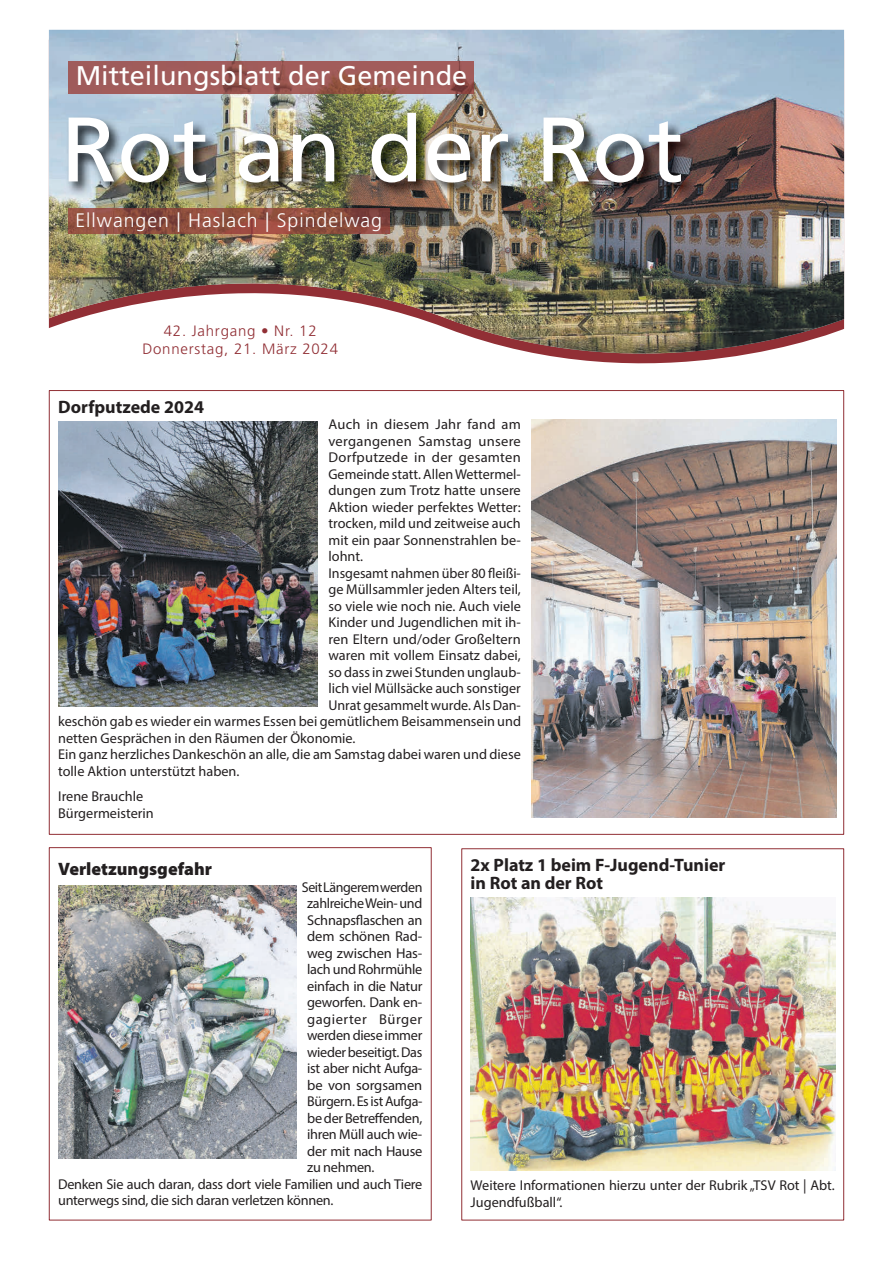
<style>
.page{position:relative;width:893px;height:1263px;background:#fff}
.page>*{position:absolute;margin:0;border:0;box-sizing:border-box;transform-origin:0 0}
.t1{font:91.5px "Frutiger LT Std";color:#fff}
.t2{font:27px "Frutiger LT Std";color:#fff}
.t3{font:300 19.5px "Frutiger LT Std";letter-spacing:.05em;color:#fff}
.t4{font:700 18px/18px "Myriad Pro";color:#231f20}
.t5{font:900 18px "Myriad Pro";color:#231f20}
.t6{font:300 15px/18px "Frutiger LT Std";letter-spacing:.05em;color:#912f35;text-align:center}
.t7{font:14.25px/16.5px "Myriad Pro";color:#231f20}
.t8{font:14.25px "Myriad Pro";letter-spacing:-.02em;color:#231f20}
.t9{font:14.25px "Myriad Pro";letter-spacing:-.025em;color:#231f20}
.t10{font:14.25px "Myriad Pro";letter-spacing:.02em;color:#231f20}
.t11{font:14.25px "Myriad Pro";letter-spacing:-.03em;color:#231f20}
.t12{font:14.25px "Myriad Pro";letter-spacing:.035em;color:#231f20}
</style>
<div class="page">
<svg style="left:49px;top:318px;width:693px;height:46px"></svg>
<img style="left:148px;top:353px;width:606px;height:2px">
<img style="left:49px;top:30px;width:795px;height:80px">
<img style="left:49px;top:110px;width:99px;height:208px">
<img style="left:646px;top:110px;width:198px;height:243px">
<img style="left:148px;top:197px;width:498px;height:156px">
<img style="left:68px;top:62px;width:406px;height:31px">
<img style="left:66px;top:110px;width:630px;height:87px">
<img style="left:68px;top:208px;width:322px;height:25px">
<img style="left:531px;top:420px;width:306px;height:397px">
<div style="left:49px;top:847px;width:383px;height:373px;border:1px solid #912f35"></div>
<img style="left:471px;top:898px;width:365px;height:272px">
<div style="left:461px;top:848px;width:383px;height:372px;border:1px solid #912f35"></div>
<img style="left:58px;top:885px;width:239px;height:273px">
<img style="left:58px;top:421px;width:260px;height:286px">
<h2 class="t2" style="left:76px;top:60px;width:393px">Mitteilungsblatt der Gemeinde</h2>
<h1 class="t1" style="left:61px;top:96px;width:624px">Rot an der Rot</h1>
<h3 class="t3" style="left:76px;top:209px;width:308px">Ellwangen | Haslach | Spindelwag</h3>
<p class="t6" style="left:142px;top:322px;width:197px">42. Jahrgang • Nr. 12<br>Donnerstag, 21. März 2024</p>
<p class="t4" style="left:58px;top:397px;width:147px">Dorfputzede 2024</p>
<p class="t7" style="left:328px;top:416px;width:194px">Auch in diesem Jahr fand am</p>
<p class="t10" style="left:328px;top:432px;width:194px">vergangenen Samstag unsere</p>
<p class="t7" style="left:328px;top:449px;width:194px">Dorfputzede in der gesamten</p>
<p class="t7" style="left:328px;top:466px;width:194px">Gemeinde statt. Allen Wettermel-</p>
<p class="t7" style="left:328px;top:482px;width:194px">dungen zum Trotz hatte unsere</p>
<p class="t7" style="left:328px;top:499px;width:194px">Aktion wieder perfektes Wetter:</p>
<p class="t7" style="left:328px;top:515px;width:194px">trocken, mild und zeitweise auch</p>
<p class="t7" style="left:328px;top:532px;width:194px">mit ein paar Sonnenstrahlen be-</p>
<p class="t7" style="left:328px;top:548px;width:36px">lohnt.</p>
<p class="t7" style="left:328px;top:565px;width:194px">Insgesamt nahmen über 80 fleißi-</p>
<p class="t7" style="left:328px;top:581px;width:194px">ge Müllsammler jeden Alters teil,</p>
<p class="t7" style="left:328px;top:598px;width:194px">so viele wie noch nie. Auch viele</p>
<p class="t7" style="left:328px;top:614px;width:194px">Kinder und Jugendlichen mit ih-</p>
<p class="t7" style="left:328px;top:631px;width:194px">ren Eltern und/oder Großeltern</p>
<p class="t7" style="left:328px;top:647px;width:194px">waren mit vollem Einsatz dabei,</p>
<p class="t7" style="left:328px;top:664px;width:194px">so dass in zwei Stunden unglaub-</p>
<p class="t7" style="left:328px;top:680px;width:194px">lich viel Müllsäcke auch sonstiger</p>
<p class="t7" style="left:328px;top:697px;width:194px">Unrat gesammelt wurde. Als Dan-</p>
<p class="t7" style="left:58px;top:713px;width:464px">keschön gab es wieder ein warmes Essen bei gemütlichem Beisammensein und</p>
<p class="t7" style="left:58px;top:730px;width:299px">netten Gesprächen in den Räumen der Ökonomie.</p>
<p class="t7" style="left:58px;top:746px;width:464px">Ein ganz herzliches Dankeschön an alle, die am Samstag dabei waren und diese</p>
<p class="t7" style="left:58px;top:763px;width:183px">tolle Aktion unterstützt haben.</p>
<p class="t7" style="left:58px;top:788px;width:97px">Irene Brauchle<br>Bürgermeisterin</p>
<p class="t4" style="left:471px;top:855px;width:256px">2x Platz 1 beim F-Jugend-Tunier in Rot an der Rot</p>
<p class="t5" style="left:58px;top:857px;width:155px">Verletzungsgefahr</p>
<p class="t11" style="left:302px;top:878px;width:122px">Seit Längerem werden</p>
<p class="t9" style="left:307px;top:894px;width:117px">zahlreiche Wein- und</p>
<p class="t7" style="left:307px;top:911px;width:117px">Schnapsflaschen an</p>
<p class="t7" style="left:307px;top:928px;width:117px">dem schönen Rad-</p>
<p class="t7" style="left:307px;top:944px;width:117px">weg zwischen Has-</p>
<p class="t8" style="left:307px;top:960px;width:117px">lach und Rohrmühle</p>
<p class="t7" style="left:307px;top:977px;width:117px">einfach in die Natur</p>
<p class="t8" style="left:307px;top:993px;width:117px">geworfen. Dank en-</p>
<p class="t12" style="left:307px;top:1010px;width:117px">gagierter Bürger</p>
<p class="t8" style="left:307px;top:1026px;width:117px">werden diese immer</p>
<p class="t8" style="left:307px;top:1043px;width:117px">wieder beseitigt. Das</p>
<p class="t8" style="left:307px;top:1059px;width:117px">ist aber nicht Aufga-</p>
<p class="t7" style="left:307px;top:1076px;width:117px">be von sorgsamen</p>
<p class="t9" style="left:307px;top:1092px;width:117px">Bürgern. Es ist Aufga-</p>
<p class="t8" style="left:307px;top:1109px;width:117px">be der Betreffenden,</p>
<p class="t8" style="left:307px;top:1125px;width:117px">ihren Müll auch wie-</p>
<p class="t7" style="left:307px;top:1142px;width:117px">der mit nach Hause</p>
<p class="t8" style="left:307px;top:1158px;width:69px">zu nehmen.</p>
<p class="t8" style="left:58px;top:1175px;width:366px">Denken Sie auch daran, dass dort viele Familien und auch Tiere</p>
<p class="t8" style="left:58px;top:1191px;width:277px">unterwegs sind, die sich daran verletzen können.</p>
<p class="t7" style="left:471px;top:1177px;width:366px">Weitere Informationen hierzu unter der Rubrik „TSV Rot | Abt.<br>Jugendfußball“.</p>
</div>
